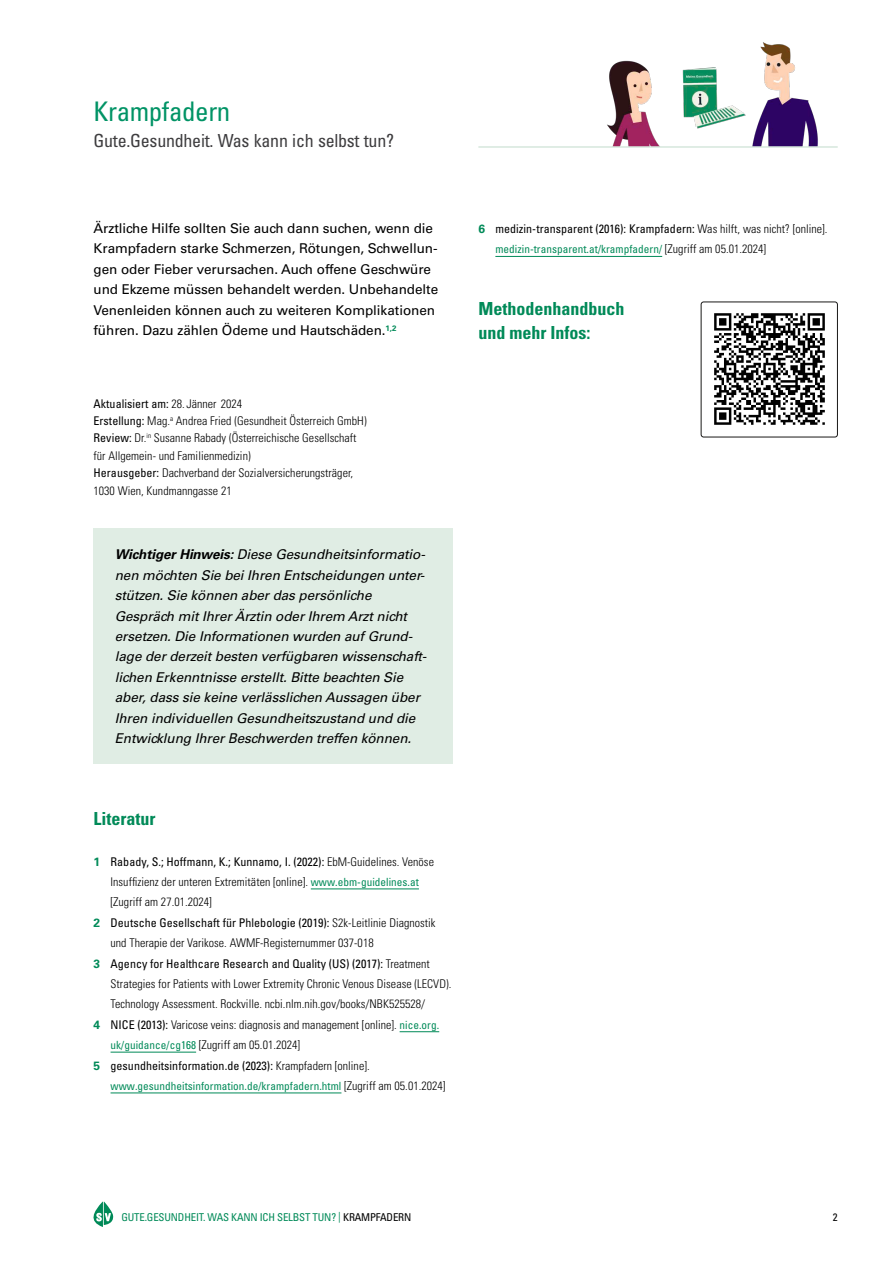
<style>
.page{position:relative;width:893px;height:1263px;background:#fff}
.page>*{position:absolute;margin:0;border:0;box-sizing:border-box;transform-origin:0 0}
.t1{font:condensed 27px "Univers LT Std";letter-spacing:-.015em;color:#009365}
.t2{font:700 condensed 18px/24px "Univers LT Std";color:#008a58}
.t3{font:condensed 18px "Univers LT Std";letter-spacing:-.015em;color:#3e3d3f}
.t4{font:italic 13.5px/20.4px "Univers LT Std";letter-spacing:-.005em;color:#000}
.t5{font:13.5px/20.4px "Univers LT Std";letter-spacing:-.005em;color:#000}
.t6{font:300 condensed 12px/17.4px "Univers LT Std";letter-spacing:.005em;color:#000}
.t7{font:condensed 12px "Univers LT Std";letter-spacing:.005em;color:#000}
.t8{font:condensed 11.25px "Univers LT Std";letter-spacing:.005em;color:#008a58}
.t9{font:condensed 10.8px "Univers LT Std";letter-spacing:-.015em;color:#008a58}
.t10{font:condensed 10.8px "Univers LT Std";color:#000}
.s1{font-weight:400}
.s2{font-weight:700}
.s3{font-weight:700;font-stretch:normal;color:#008a58}
.s4{font-weight:300}
.s5{font-weight:400;font-size:11.25px;color:#008a58}
.s6{font-weight:300;font-size:12px;color:#000}
.s7{color:#000}
</style>
<div class="page">
<svg style="left:94px;top:1201px;width:19px;height:26px"></svg>
<img style="left:607px;top:42px;width:211px;height:104px">
<hr style="left:478px;top:146px;width:360px;height:2px;background:#d6e7dc">
<div style="left:94px;top:528px;width:359px;height:236px;background:#e0ede4"></div>
<hr style="left:311px;top:888px;width:108px;height:1px;background:#008a58">
<hr style="left:400px;top:1031px;width:39px;height:1px;background:#008a58">
<hr style="left:111px;top:1052px;width:85px;height:1px;background:#008a58">
<hr style="left:111px;top:1092px;width:230px;height:1px;background:#008a58">
<hr style="left:495px;top:256px;width:167px;height:1px;background:#008a58">
<img style="left:714px;top:313px;width:111px;height:112px">
<div style="left:701px;top:302px;width:136px;height:135px;border:1px solid #191817;border-radius:3px"></div>
<h1 class="t1" style="left:94px;top:95px;width:138px">Krampfadern</h1>
<h2 class="t3" style="left:94px;top:129px;width:302px">Gute.Gesundheit. Was kann ich selbst tun?</h2>
<p class="t5" style="left:94px;top:218px;width:346px">Ärztliche Hilfe sollten Sie auch dann suchen, wenn die Krampfadern starke Schmerzen, Rötungen, Schwellun&shy;gen oder Fieber verursachen. Auch offene Geschwüre und Ekzeme müssen behandelt werden. Unbehandelte Venenleiden können auch zu weiteren Komplikationen führen. Dazu zählen Ödeme und Hautschäden.<sup>1,2</sup></p>
<p class="t6" style="left:94px;top:395px;width:275px"><span class="s1">Aktualisiert am:</span> 28. Jänner 2024<br><span class="s1">Erstellung:</span> Mag.<sup>a</sup> Andrea Fried (Gesundheit Österreich GmbH)<br><span class="s1">Review:</span> Dr.<sup>in</sup> Susanne Rabady (Österreichische Gesellschaft für Allgemein- und Familienmedizin)<br><span class="s1">Herausgeber:</span> Dachverband der Sozialversicherungsträger, 1030 Wien, Kundmanngasse 21</p>
<p class="t4" style="left:115px;top:545px;width:313px"><span class="s2">Wichtiger Hinweis:</span> Diese Gesundheitsinformatio&shy;nen möchten Sie bei Ihren Entscheidungen unter&shy;stützen. Sie können aber das persönliche Gespräch mit Ihrer Ärztin oder Ihrem Arzt nicht ersetzen. Die Informationen wurden auf Grund&shy;lage der derzeit besten verfügbaren wissenschaft&shy;lichen Erkenntnisse erstellt. Bitte beachten Sie aber, dass sie keine verlässlichen Aussagen über Ihren individuellen Gesundheitszustand und die Entwicklung Ihrer Beschwerden treffen können.</p>
<h2 class="t2" style="left:94px;top:806px;width:63px">Literatur</h2>
<p class="t7" style="left:94px;top:854px;width:342px"><span class="s3">1</span> Rabady, S.; Hoffmann, K.; Kunnamo, I. (2022): <span class="s4">EbM-Guidelines. Venöse</span></p>
<p class="t6" style="left:111px;top:873px;width:310px">Insuffizienz der unteren Extremitäten [online]. <span class="s5">www.ebm-guidelines.at</span></p>
<p class="t6" style="left:111px;top:893px;width:103px">[Zugriff am 27.01.2024]</p>
<p class="t7" style="left:94px;top:915px;width:344px"><span class="s3">2</span> Deutsche Gesellschaft für Phlebologie (2019): <span class="s4">S2k-Leitlinie Diagnostik</span></p>
<p class="t6" style="left:111px;top:934px;width:265px">und Therapie der Varikose. AWMF-Registernummer 037-018</p>
<p class="t7" style="left:94px;top:956px;width:338px"><span class="s3">3</span> Agency for Healthcare Research and Quality (US) (2017): <span class="s4">Treatment</span></p>
<p class="t6" style="left:111px;top:975px;width:342px">Strategies for Patients with Lower Extremity Chronic Venous Disease (LECVD).</p>
<p class="t6" style="left:111px;top:995px;width:316px">Technology Assessment. Rockville. ncbi.nlm.nih.gov/books/NBK525528/</p>
<p class="t6" style="left:94px;top:1016px;width:347px"><span class="s3">4</span> <span class="s1">NICE (2013):</span> Varicose veins: diagnosis and management [online]. <span class="s5">nice.org.</span></p>
<p class="t6" style="left:111px;top:1036px;width:191px"><span class="s5">uk/guidance/cg168</span> [Zugriff am 05.01.2024]</p>
<p class="t7" style="left:94px;top:1058px;width:278px"><span class="s3">5</span> gesundheitsinformation.de (2023): <span class="s4">Krampfadern [online].</span></p>
<p class="t8" style="left:111px;top:1079px;width:336px">www.gesundheitsinformation.de/krampfadern.html <span class="s6">[Zugriff am 05.01.2024]</span></p>
<p class="t7" style="left:478px;top:221px;width:351px"><span class="s3">6</span> medizin-transparent (2016): Krampfadern: <span class="s4">Was hilft, was nicht? [online].</span></p>
<p class="t8" style="left:495px;top:242px;width:272px">medizin-transparent.at/krampfadern/ <span class="s6">[Zugriff am 05.01.2024]</span></p>
<h2 class="t2" style="left:478px;top:296px;width:147px">Methodenhandbuch und mehr Infos:</h2>
<p class="t9" style="left:121px;top:1210px;width:291px">GUTE.GESUNDHEIT. WAS KANN ICH SELBST TUN? | <span class="s7">KRAMPFADERN</span></p>
<p class="t10" style="left:833px;top:1210px;width:6px">2</p>
</div>
